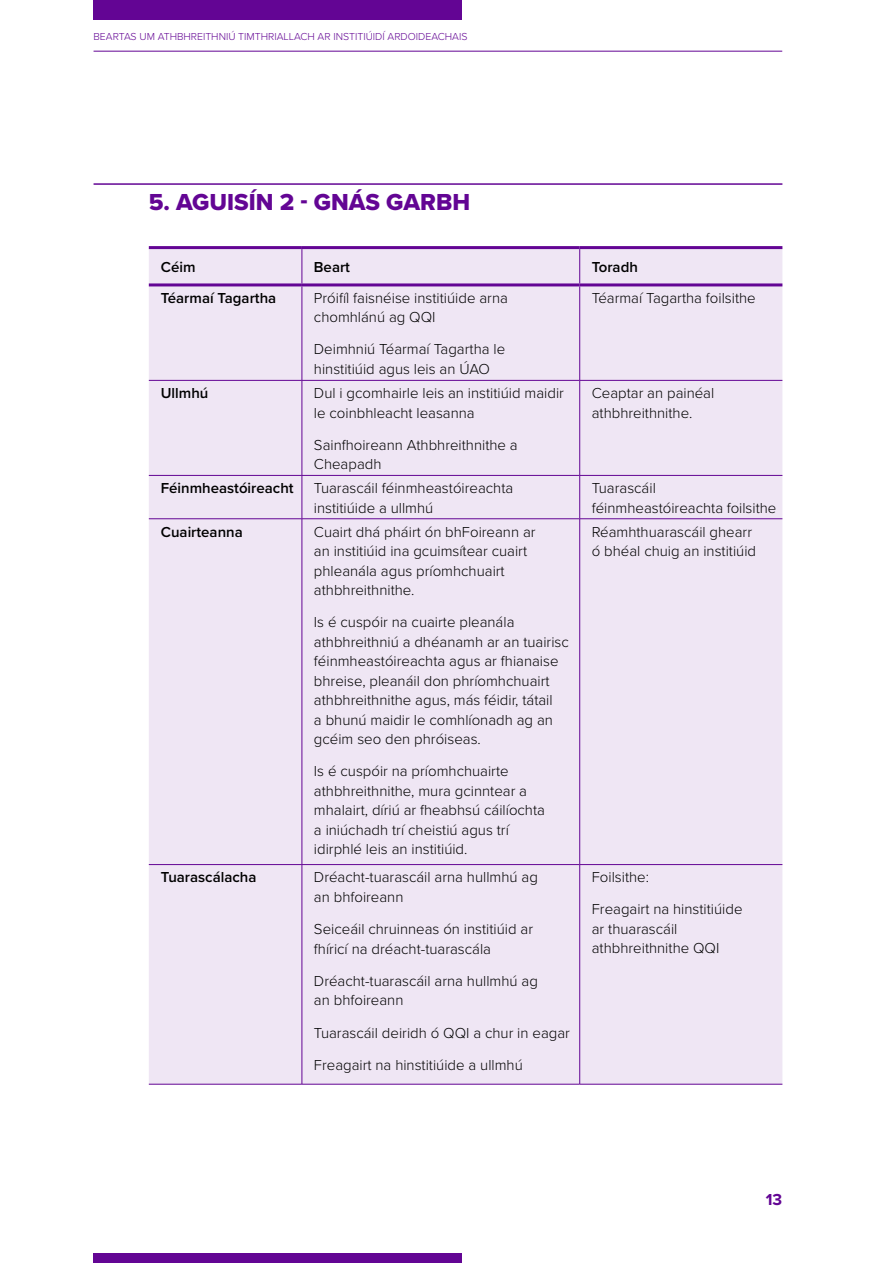
<style>
.page{position:relative;width:893px;height:1263px;background:#fff}
.page>*{position:absolute;margin:0;border:0;box-sizing:border-box;transform-origin:0 0}
.t1{font:24px "Proxima Nova Extrabld";color:#630594}
.t2{font:700 16.5px "Proxima Nova";color:#630594}
.t3{font:300 15px/19.5px "Proxima Nova";color:#000}
.t4{font:600 15px "Proxima Nova";color:#000}
.t5{font:300 10.5px "Proxima Nova";color:#630594}
</style>
<div class="page">
<div style="left:94px;top:0;width:368px;height:19px;background:#630594"></div>
<div style="left:94px;top:1253px;width:368px;height:10px;background:#630594"></div>
<hr style="left:94px;top:51px;width:688px;height:1px;background:#630594">
<hr style="left:94px;top:183px;width:688px;height:2px;background:#630594">
<div style="left:149px;top:249px;width:633px;height:835px;background:#efe6f4"></div>
<hr style="left:302px;top:249px;width:1px;height:34px;background:#630594">
<hr style="left:579px;top:249px;width:1px;height:34px;background:#630594">
<hr style="left:302px;top:286px;width:1px;height:94px;background:#630594">
<hr style="left:579px;top:286px;width:1px;height:94px;background:#630594">
<hr style="left:149px;top:380px;width:153px;height:1px;background:#630594">
<hr style="left:302px;top:380px;width:278px;height:1px;background:#630594">
<hr style="left:302px;top:381px;width:1px;height:94px;background:#630594">
<hr style="left:580px;top:380px;width:202px;height:1px;background:#630594">
<hr style="left:579px;top:381px;width:1px;height:94px;background:#630594">
<hr style="left:149px;top:475px;width:153px;height:1px;background:#630594">
<hr style="left:302px;top:475px;width:278px;height:1px;background:#630594">
<hr style="left:302px;top:476px;width:1px;height:43px;background:#630594">
<hr style="left:580px;top:475px;width:202px;height:1px;background:#630594">
<hr style="left:579px;top:476px;width:1px;height:43px;background:#630594">
<hr style="left:149px;top:518px;width:153px;height:1px;background:#630594">
<hr style="left:302px;top:518px;width:278px;height:1px;background:#630594">
<hr style="left:302px;top:519px;width:1px;height:345px;background:#630594">
<hr style="left:580px;top:518px;width:202px;height:1px;background:#630594">
<hr style="left:579px;top:519px;width:1px;height:345px;background:#630594">
<hr style="left:149px;top:864px;width:153px;height:1px;background:#630594">
<hr style="left:302px;top:864px;width:278px;height:1px;background:#630594">
<hr style="left:302px;top:865px;width:1px;height:219px;background:#630594">
<hr style="left:580px;top:864px;width:202px;height:1px;background:#630594">
<hr style="left:579px;top:865px;width:1px;height:219px;background:#630594">
<hr style="left:149px;top:1084px;width:153px;height:1px;background:#630594">
<hr style="left:302px;top:1084px;width:278px;height:1px;background:#630594">
<hr style="left:580px;top:1084px;width:202px;height:1px;background:#630594">
<hr style="left:149px;top:246px;width:153px;height:3px;background:#630594">
<hr style="left:302px;top:246px;width:278px;height:3px;background:#630594">
<hr style="left:580px;top:246px;width:202px;height:3px;background:#630594">
<hr style="left:149px;top:283px;width:153px;height:3px;background:#630594">
<hr style="left:302px;top:283px;width:278px;height:3px;background:#630594">
<hr style="left:580px;top:283px;width:202px;height:3px;background:#630594">
<p class="t5" style="left:94px;top:29px;width:375px">BEARTAS UM ATHBHREITHNIÚ TIMTHRIALLACH AR INSTITIÚIDÍ ARDOIDEACHAIS</p>
<h1 class="t1" style="left:149px;top:184px;width:323px">5. AGUISÍN 2 - GNÁS GARBH</h1>
<p class="t4" style="left:161px;top:256px;width:36px">Céim</p>
<p class="t4" style="left:314px;top:256px;width:38px">Beart</p>
<p class="t4" style="left:592px;top:256px;width:48px">Toradh</p>
<p class="t4" style="left:161px;top:287px;width:117px">Téarmaí Tagartha</p>
<p class="t3" style="left:314px;top:287px;width:195px">Próifíl faisnéise institiúide arna chomhlánú ag QQI</p>
<p class="t3" style="left:314px;top:339px;width:193px">Deimhniú Téarmaí Tagartha le hinstitiúid agus leis an ÚAO</p>
<p class="t3" style="left:592px;top:287px;width:165px">Téarmaí Tagartha foilsithe</p>
<p class="t4" style="left:161px;top:382px;width:49px">Ullmhú</p>
<p class="t3" style="left:314px;top:383px;width:252px">Dul i gcomhairle leis an institiúid maidir le coinbhleacht leasanna</p>
<p class="t3" style="left:314px;top:434px;width:205px">Sainfhoireann Athbhreithnithe a<br>Cheapadh</p>
<p class="t3" style="left:592px;top:383px;width:124px">Ceaptar an painéal athbhreithnithe.</p>
<p class="t4" style="left:161px;top:477px;width:134px">Féinmheastóireacht</p>
<p class="t3" style="left:314px;top:478px;width:201px">Tuarascáil féinmheastóireachta institiúide a ullmhú</p>
<p class="t3" style="left:592px;top:478px;width:186px">Tuarascáil féinmheastóireachta foilsithe</p>
<p class="t4" style="left:161px;top:520px;width:83px">Cuairteanna</p>
<p class="t3" style="left:314px;top:521px;width:223px">Cuairt dhá pháirt ón bhFoireann ar an institiúid ina gcuimsítear cuairt phleanála agus príomhchuairt athbhreithnithe.</p>
<p class="t3" style="left:314px;top:612px;width:256px">Is é cuspóir na cuairte pleanála athbhreithniú a dhéanamh ar an tuairisc féinmheastóireachta agus ar fhianaise bhreise, pleanáil don phríomhchuairt athbhreithnithe agus, más féidir, tátail<br>a bhunú maidir le comhlíonadh ag an gcéim seo den phróiseas.</p>
<p class="t3" style="left:314px;top:761px;width:233px">Is é cuspóir na príomhchuairte athbhreithnithe, mura gcinntear a mhalairt, díriú ar fheabhsú cáilíochta a iniúchadh trí cheistiú agus trí idirphlé leis an institiúid.</p>
<p class="t3" style="left:592px;top:521px;width:166px">Réamhthuarascáil ghearr ó bhéal chuig an institiúid</p>
<p class="t4" style="left:161px;top:866px;width:97px">Tuarascálacha</p>
<p class="t3" style="left:314px;top:867px;width:225px">Dréacht-tuarascáil arna hullmhú ag an bhfoireann</p>
<p class="t3" style="left:314px;top:918px;width:221px">Seiceáil chruinneas ón institiúid ar fhíricí na dréacht-tuarascála</p>
<p class="t3" style="left:314px;top:970px;width:225px">Dréacht-tuarascáil arna hullmhú ag an bhfoireann</p>
<p class="t3" style="left:314px;top:1016px;width:257px;line-height:32.1px">Tuarascáil deiridh ó QQI a chur in eagar<br>Freagairt na hinstitiúide a ullmhú</p>
<p class="t3" style="left:592px;top:861px;width:152px;line-height:31.8px">Foilsithe:<br>Freagairt na hinstitiúide</p>
<p class="t3" style="left:592px;top:918px;width:129px">ar thuarascáil athbhreithnithe QQI</p>
<p class="t2" style="left:766px;top:1189px;width:18px">13</p>
</div>
